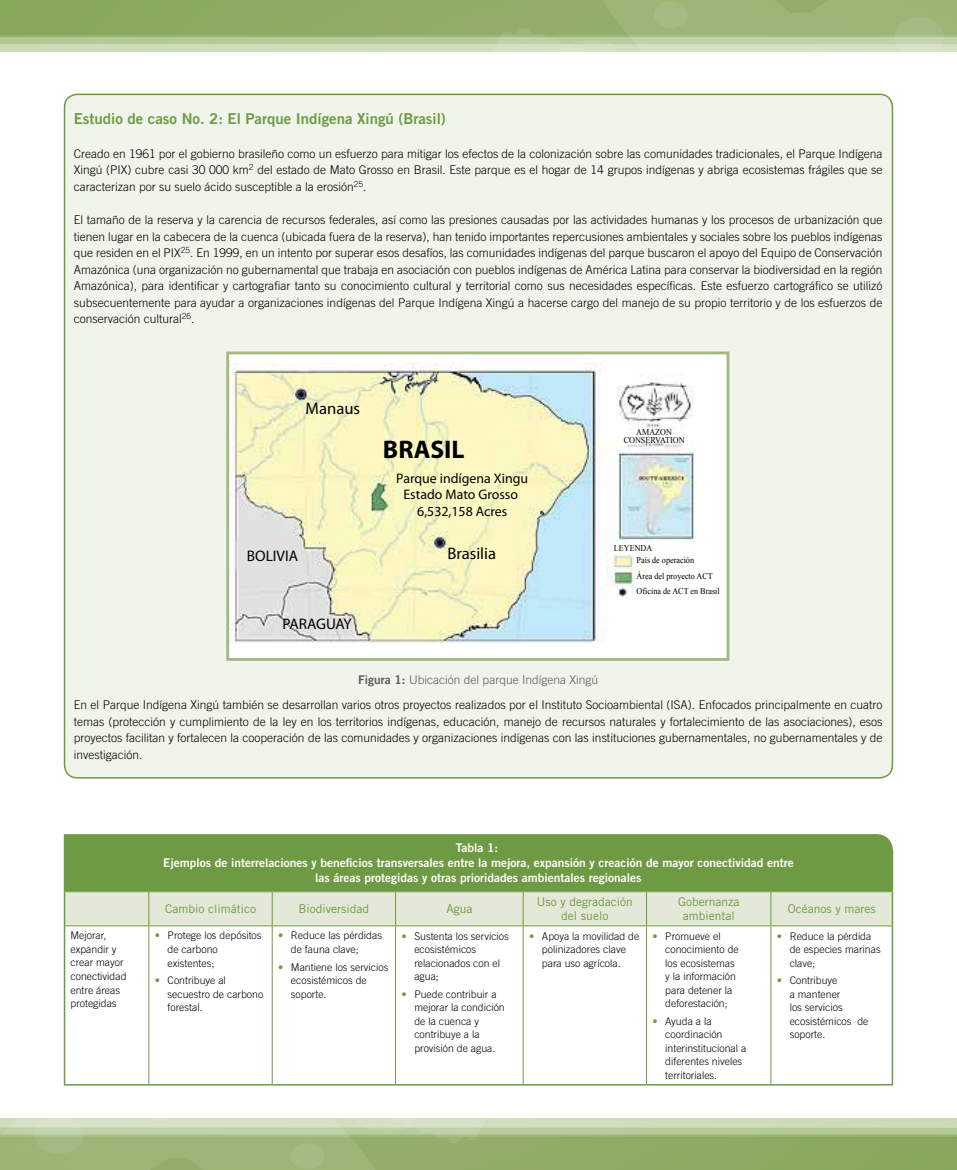
<style>
.page{position:relative;width:957px;height:1170px;background:#fff}
.page>*{position:absolute;margin:0;border:0;box-sizing:border-box;transform-origin:0 0}
.t1{font:700 25.5px "Myriad Pro";color:#000}
.t2{font:16.65px "Myriad Pro";color:#000}
.t3{font:15.3px "Myriad Pro";color:#000}
.t4{font:15px "Trade Gothic LT Std Bd 2";color:#6e9a43}
.t5{font:13.8px/16.6px "Myriad Pro";color:#000;text-align:center}
.t6{font:300 12px/16.5px "Trade Gothic LT Std";color:#000;text-align:justify}
.t7{font:12px/15px "Trade Gothic LT Std Bd 2";color:#fff;text-align:center}
.t8{font:12px/13.5px "Trade Gothic LT Std";color:#6e9a43;text-align:center}
.t9{font:300 10.5px/13.5px "Trade Gothic LT Std";color:#000}
.t10{font:8.85px/7.8px "Times New Roman";color:#000;scale:.92 1}
.s1{font-family:"Trade Gothic LT Std Bd 2";font-weight:400;color:#58595b}
.s2{color:#58595b}
.s3{font-family:"Trade Gothic LT Std Bd 2";font-weight:400;color:#6e9a43}
</style>
<div class="page">
<div style="left:65px;top:892px;width:826px;height:33px;background:#e4e8d9"></div>
<svg style="left:65px;top:926px;width:826px;height:157px"></svg>
<hr style="left:148px;top:892px;width:1px;height:33px;background:#6e9a43">
<hr style="left:272px;top:892px;width:1px;height:33px;background:#6e9a43">
<hr style="left:395px;top:892px;width:1px;height:33px;background:#6e9a43">
<hr style="left:523px;top:892px;width:1px;height:33px;background:#6e9a43">
<hr style="left:646px;top:892px;width:1px;height:33px;background:#6e9a43">
<hr style="left:770px;top:892px;width:1px;height:33px;background:#6e9a43">
<hr style="left:65px;top:925px;width:84px;height:1px;background:#6e9a43">
<hr style="left:149px;top:925px;width:123px;height:1px;background:#6e9a43">
<hr style="left:148px;top:926px;width:1px;height:157px;background:#6e9a43">
<hr style="left:272px;top:925px;width:123px;height:1px;background:#6e9a43">
<hr style="left:272px;top:926px;width:1px;height:157px;background:#6e9a43">
<hr style="left:395px;top:925px;width:128px;height:1px;background:#6e9a43">
<hr style="left:395px;top:926px;width:1px;height:157px;background:#6e9a43">
<hr style="left:523px;top:925px;width:123px;height:1px;background:#6e9a43">
<hr style="left:523px;top:926px;width:1px;height:157px;background:#6e9a43">
<hr style="left:646px;top:925px;width:125px;height:1px;background:#6e9a43">
<hr style="left:646px;top:926px;width:1px;height:157px;background:#6e9a43">
<hr style="left:771px;top:925px;width:120px;height:1px;background:#6e9a43">
<hr style="left:770px;top:926px;width:1px;height:157px;background:#6e9a43">
<hr style="left:64px;top:892px;width:1px;height:33px;background:#6e9a43">
<hr style="left:64px;top:891px;width:85px;height:1px;background:#6e9a43">
<hr style="left:149px;top:891px;width:123px;height:1px;background:#6e9a43">
<hr style="left:272px;top:891px;width:123px;height:1px;background:#6e9a43">
<hr style="left:395px;top:891px;width:128px;height:1px;background:#6e9a43">
<hr style="left:523px;top:891px;width:123px;height:1px;background:#6e9a43">
<hr style="left:646px;top:891px;width:125px;height:1px;background:#6e9a43">
<hr style="left:771px;top:891px;width:122px;height:1px;background:#6e9a43">
<hr style="left:891px;top:892px;width:2px;height:33px;background:#6e9a43">
<hr style="left:64px;top:925px;width:1px;height:158px;background:#6e9a43">
<hr style="left:64px;top:1083px;width:85px;height:2px;background:#6e9a43">
<hr style="left:149px;top:1083px;width:123px;height:2px;background:#6e9a43">
<hr style="left:272px;top:1083px;width:123px;height:2px;background:#6e9a43">
<hr style="left:395px;top:1083px;width:128px;height:2px;background:#6e9a43">
<hr style="left:523px;top:1083px;width:123px;height:2px;background:#6e9a43">
<hr style="left:646px;top:1083px;width:125px;height:2px;background:#6e9a43">
<hr style="left:891px;top:925px;width:2px;height:158px;background:#6e9a43">
<hr style="left:771px;top:1083px;width:122px;height:2px;background:#6e9a43">
<div style="left:64px;top:834px;width:829px;height:57px;background:#6e9a43"></div>
<svg style="left:0;top:1136px;width:957px;height:34px"></svg>
<svg style="left:0;top:1118px;width:957px;height:18px"></svg>
<svg style="left:0;top:0;width:957px;height:52px"></svg>
<svg style="left:0;top:35px;width:957px;height:16px"></svg>
<div style="left:65px;top:94px;width:827px;height:683px;background:#f0f5ec;border-radius:13px"></div>
<div style="left:228px;top:353px;width:500px;height:306px;background:#fff"></div>
<img style="left:230px;top:362px;width:465px;height:281px">
<div style="left:226px;top:351px;width:503px;height:309px;border:3px solid #a4b982"></div>
<p class="t4" style="left:74px;top:109px;width:374px">Estudio de caso No. 2: El Parque I ndígena Xingú (Brasil)</p>
<p class="t6" style="left:74px;top:145px;width:810px">Creado en 1961 por el gobierno brasileño como un esfuerzo para mitigar los efectos de la colonización sobre las comunidades tradicionales, el Parque Indígena Xingú (PIX) cubre casi 30 000 km<sup>2</sup> del estado de Mato Grosso en Brasil. Este parque es el hogar de 14 grupos indígenas y abriga ecosistemas frágiles que se caracterizan por su suelo ácido susceptible a la erosión<sup>25</sup>.</p>
<p class="t6" style="left:74px;top:211px;width:810px">El tamaño de la reserva y la carencia de recursos federales, así como las presiones causadas por las actividades humanas y los procesos de urbanización que tienen lugar en la cabecera de la cuenca (ubicada fuera de la reserva), han tenido importantes repercusiones ambientales y sociales sobre los pueblos indígenas que residen en el PIX<sup>25</sup>. En 1999, en un intento por superar esos desafíos, las comunidades indígenas del parque buscaron el apoyo del Equipo de Conservación Amazónica (una organización no gubernamental que trabaja en asociación con pueblos indígenas de América Latina para conservar la biodiversidad en la región Amazónica), para identificar y cartografiar tanto su conocimiento cultural y territorial como sus necesidades específicas. Este esfuerzo cartográfico se utilizó subsecuentemente para ayudar a organizaciones indígenas del Parque Indígena Xingú a hacerse cargo del manejo de su propio territorio y de los esfuerzos de conservación cultural<sup>26</sup>.</p>
<h2 class="t2" style="left:306px;top:398px;width:56px">Manaus</h2>
<p class="t3" style="left:247px;top:546px;width:53px">BOLIVIA</p>
<p class="t3" style="left:283px;top:614px;width:71px">PARAGUAY</p>
<h1 class="t1" style="left:383px;top:432px;width:83px">BRASIL</h1>
<p class="t5" style="left:396px;top:469px;width:133px">Parque indígena Xingu<br>Estado Mato Grosso<br>6,532,158 Acres</p>
<h2 class="t2" style="left:447px;top:542px;width:50px">Brasilia</h2>
<p class="t10" style="left:624px;top:428px;width:68px;text-align:center">AMAZON<br>CONSERVATION</p>
<p class="t10" style="left:636px;top:541px;width:64px;line-height:12.5px;text-indent:-23px">LEYENDA<br>País de operación</p>
<p class="t10" style="left:636px;top:569px;width:92px;line-height:14.4px">Área del proyecto ACT<br>Oficina de ACT en Brasil</p>
<p class="t6" style="left:74px;top:667px;width:810px;line-height:25px;text-align:center"><span class="s1">Figura 1:</span> <span class="s2">Ubicación del parque Indígena Xingú<br></span>En el Parque Indígena Xingú también se desarrollan varios otros proyectos realizados por el Instituto Socioambiental (ISA). Enfocados principalmente en cuatro</p>
<p class="t6" style="left:74px;top:713px;width:810px">temas (protección y cumplimiento de la ley en los territorios indígenas, educación, manejo de recursos naturales y fortalecimiento de las asociaciones), esos proyectos facilitan y fortalecen la cooperación de las comunidades y organizaciones indígenas con las instituciones gubernamentales, no gubernamentales y de investigación.</p>
<p class="t7" style="left:163px;top:840px;width:632px">Tabla 1:<br>Ejemplos de interrelaciones y beneficios transversales entre la mejora, expansión y creación de mayor conectividad entre las áreas protegidas y otras prioridades ambientales regionales</p>
<p class="t8" style="left:165px;top:901px;width:92px">Cambio climático</p>
<p class="t8" style="left:298px;top:901px;width:72px">Biodiversidad</p>
<p class="t8" style="left:446px;top:901px;width:28px">Agua</p>
<p class="t8" style="left:537px;top:895px;width:97px">Uso y degradación del suelo</p>
<p class="t8" style="left:678px;top:895px;width:63px">Gobernanza ambiental</p>
<p class="t8" style="left:787px;top:901px;width:89px">Océanos y mares</p>
<p class="t9" style="left:71px;top:928px;width:58px">Mejorar, expandir y crear mayor conectividad entre áreas protegidas</p>
<p class="t9" style="left:168px;top:928px;width:95px;text-indent:-13px"><span class="s3">•</span> Protege los depósitos de carbono existentes;</p>
<p class="t9" style="left:168px;top:973px;width:97px;text-indent:-13px"><span class="s3">•</span> Contribuye al secuestro de carbono forestal.</p>
<p class="t9" style="left:291px;top:928px;width:93px;text-indent:-13px"><span class="s3">•</span> Reduce las pérdidas de fauna clave;</p>
<p class="t9" style="left:291px;top:960px;width:99px;text-indent:-13px"><span class="s3">•</span> Mantiene los servicios ecosistémicos de soporte.</p>
<p class="t9" style="left:414px;top:928px;width:96px;text-indent:-13px"><span class="s3">•</span> Sustenta los servicios ecosistémicos relacionados con el agua;</p>
<p class="t9" style="left:414px;top:987px;width:92px;text-indent:-13px"><span class="s3">•</span> Puede contribuir a mejorar la condición de la cuenca y contribuye a la provisión de agua.</p>
<p class="t9" style="left:529px;top:928px;width:112px;text-align:center"><span class="s3">•</span> Apoya la movilidad de polinizadores clave<br>para uso agrícola.</p>
<p class="t9" style="left:665px;top:928px;width:75px;text-indent:-13px"><span class="s3">•</span> Promueve el conocimiento de los ecosistemas y la información para detener la deforestación;</p>
<p class="t9" style="left:665px;top:1014px;width:83px;text-indent:-13px"><span class="s3">•</span> Ayuda a la coordinación interinstitucional a diferentes niveles territoriales.</p>
<p class="t9" style="left:789px;top:928px;width:92px;text-indent:-13px"><span class="s3">•</span> Reduce la pérdida de especies marinas clave;</p>
<p class="t9" style="left:789px;top:973px;width:80px;text-indent:-13px"><span class="s3">•</span> Contribuye<br>a mantener<br>los servicios ecosistémicos de soporte.</p>
</div>
